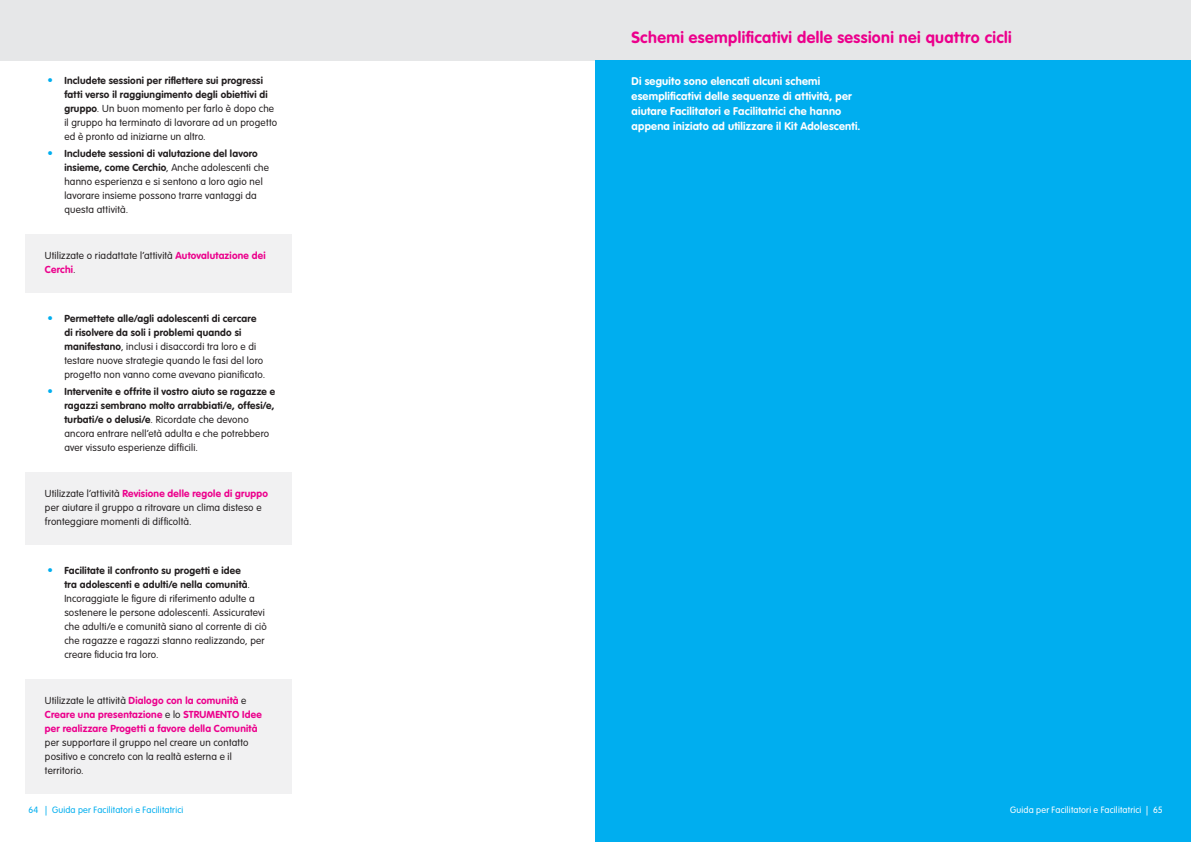
<style>
.page{position:relative;width:1191px;height:842px;background:#fff}
.page>*{position:absolute;margin:0;border:0;box-sizing:border-box;transform-origin:0 0}
.t1{font:700 16px "VAG Rounded Std";letter-spacing:.025em;color:#ec008c}
.t2{font:700 11px/15px "VAG Rounded Std";letter-spacing:.02em;color:#fff}
.t3{font:300 10px/14px "VAG Rounded Std";letter-spacing:.02em;color:#231f20}
.t4{font:700 10px/14px "VAG Rounded Std";letter-spacing:.025em;color:#231f20}
.t5{font:700 10px/14px "VAG Rounded Std";letter-spacing:.02em;color:#ec008c}
.t6{font:300 9px "VAG Rounded Std";letter-spacing:.025em;color:#00aeef}
.t7{font:300 9px "VAG Rounded Std";letter-spacing:.025em;color:#fff}
.s1{font-weight:700;font-size:11px;color:#00aeef}
.s2{font-weight:700}
.s3{font-weight:700;color:#ec008c}
.s4{font-size:11px;color:#00aeef}
.s5{font-weight:300}
.s6{font-weight:300;color:#231f20}
</style>
<div class="page">
<div style="left:0;top:0;width:1191px;height:60px;background:#e6e7e8"></div>
<div style="left:25px;top:234px;width:267px;height:59px;background:#f1f1f2"></div>
<div style="left:25px;top:472px;width:267px;height:73px;background:#f1f1f2"></div>
<div style="left:25px;top:679px;width:267px;height:115px;background:#f1f1f2"></div>
<div style="left:595px;top:60px;width:596px;height:782px;background:#00aeef"></div>
<p class="t3" style="left:64px;top:74px;width:214px;text-indent:-17px"><span class="s1">•</span> <span class="s2">Includete sessioni per riflettere sui progressi fatti verso il raggiungimento degli obiettivi di gruppo</span>. Un buon momento per farlo è dopo che il gruppo ha terminato di lavorare ad un progetto ed è pronto ad iniziarne un altro.</p>
<p class="t3" style="left:64px;top:147px;width:206px;text-indent:-17px"><span class="s1">•</span> <span class="s2">Includete sessioni di valutazione del lavoro insieme, come Cerchio</span>, Anche adolescenti che hanno esperienza e si sentono a loro agio nel lavorare insieme possono trarre vantaggi da questa attività.</p>
<p class="t3" style="left:45px;top:249px;width:222px">Utilizzate o riadattate l’attività <span class="s3">Autovalutazione dei<br>Cerchi</span>.</p>
<p class="t3" style="left:64px;top:312px;width:202px;text-indent:-17px"><span class="s1">•</span> <span class="s2">Permettete alle/agli adolescenti di cercare di risolvere da soli i problemi quando si manifestano</span>, inclusi i disaccordi tra loro e di testare nuove strategie quando le fasi del loro progetto non vanno come avevano pianificato.</p>
<p class="t4" style="left:64px;top:385px;width:212px;text-indent:-17px"><span class="s4">•</span> Intervenite e offrite il vostro aiuto se ragazze e ragazzi sembrano molto arrabbiati/e, offesi/e, turbati/e o delusi/e<span class="s5">. Ricordate che devono ancora entrare nell’età adulta e che potrebbero aver vissuto esperienze difficili.</span></p>
<p class="t3" style="left:45px;top:487px;width:224px">Utilizzate l’attività <span class="s3">Revisione delle regole di gruppo </span>per aiutare il gruppo a ritrovare un clima disteso e fronteggiare momenti di difficoltà.</p>
<p class="t3" style="left:64px;top:564px;width:204px;text-indent:-17px"><span class="s1">•</span> <span class="s2">Facilitate il confronto su progetti e idee<br>tra adolescenti e adulti/e nella comunità</span>.<br>Incoraggiate le figure di riferimento adulte a sostenere le persone adolescenti. Assicuratevi che adulti/e e comunità siano al corrente di ciò che ragazze e ragazzi stanno realizzando, per creare fiducia tra loro.</p>
<p class="t5" style="left:45px;top:694px;width:218px"><span class="s6">Utilizzate le attività</span> Dialogo con la comunità <span class="s6">e<br></span>Creare una presentazione <span class="s6">e lo</span> STRUMENTO Idee per realizzare Progetti a favore della Comunità</p>
<p class="t3" style="left:45px;top:736px;width:205px">per supportare il gruppo nel creare un contatto positivo e concreto con la realtà esterna e il territorio.</p>
<p class="t6" style="left:28px;top:805px;width:156px">64 | Guida per Facilitatori e Facilitatrici</p>
<h1 class="t1" style="left:631px;top:28px;width:382px">Schemi esemplificativi delle sessioni nei quattro cicli</h1>
<p class="t2" style="left:631px;top:74px;width:230px">Di seguito sono elencati alcuni schemi esemplificativi delle sequenze di attività, per aiutare Facilitatori e Facilitatrici che hanno appena iniziato ad utilizzare il Kit Adolescenti.</p>
<p class="t7" style="left:1010px;top:805px;width:154px">Guida per Facilitatori e Facilitatrici | 65</p>
</div>
